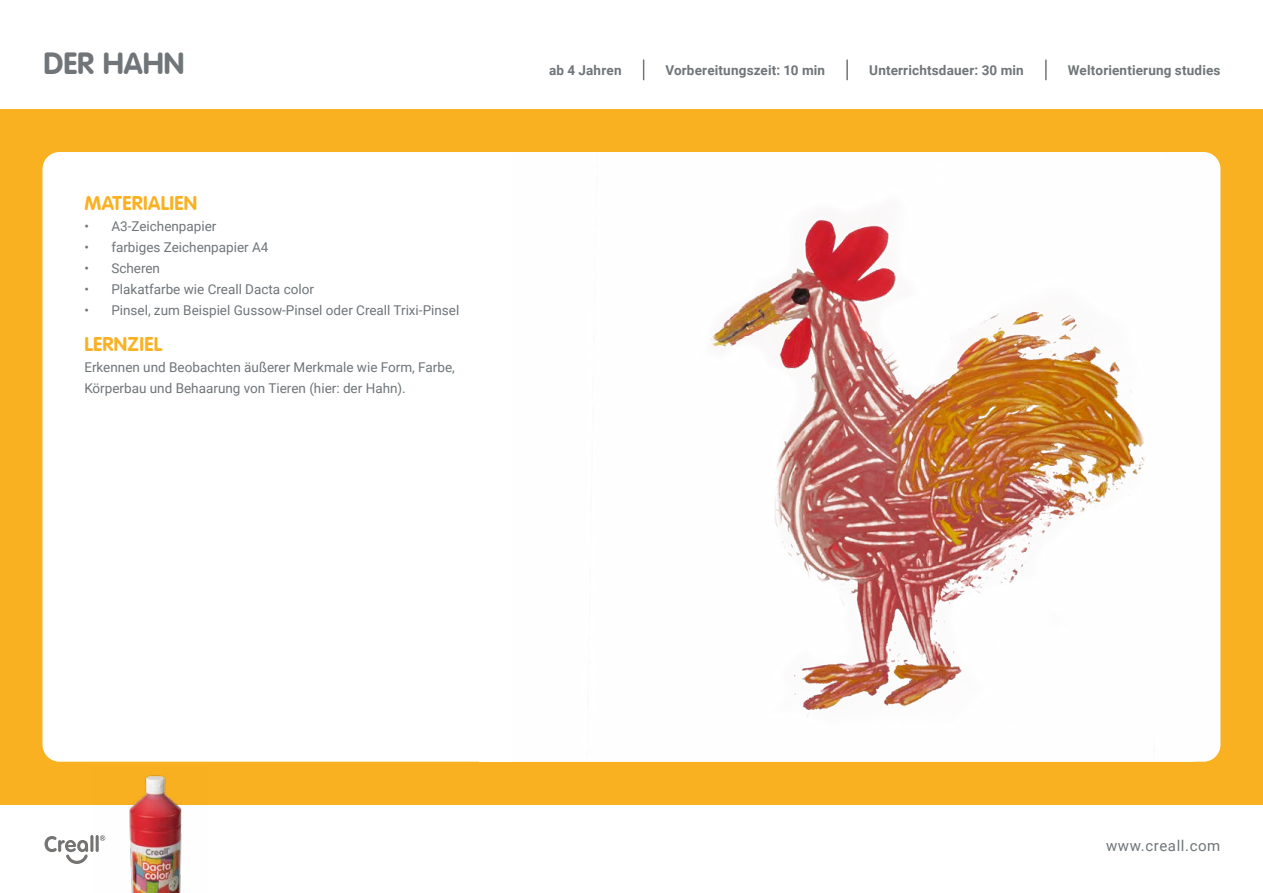
<style>
.page{position:relative;width:1263px;height:893px;background:#fff}
.page>*{position:absolute;margin:0;border:0;box-sizing:border-box;transform-origin:0 0}
.t1{font:700 30px "VAG Rounded";color:#6f7578}
.t2{font:700 19.5px "VAG Rounded";letter-spacing:.02em;color:#f9b122}
.t3{font:15px "Roboto";letter-spacing:.04em;color:#6f7578}
.t4{font:13.5px/21px "Roboto";color:#6e7578}
.t5{font:700 13.5px "Roboto";letter-spacing:.01em;color:#6f7578}
</style>
<div class="page">
<div style="left:0;top:109px;width:1263px;height:695px;background:#f9b122"></div>
<div style="left:43px;top:152px;width:1166px;height:610px;background:#fff;border-radius:17px"></div>
<img style="left:513px;top:152px;width:707px;height:610px">
<img style="left:92px;top:775px;width:116px;height:118px">
<svg style="left:100px;top:835px;width:5px;height:6px"></svg>
<hr style="left:96px;top:835px;width:3px;height:17px;background:#767472;border-radius:2px">
<hr style="left:90px;top:835px;width:3px;height:17px;background:#767472;border-radius:2px">
<svg style="left:45px;top:836px;width:43px;height:28px"></svg>
<svg style="left:643px;top:60px;width:1px;height:20px"></svg>
<hr style="left:846px;top:60px;width:2px;height:20px;background:#6f7578">
<hr style="left:1045px;top:60px;width:2px;height:20px;background:#6f7578">
<h1 class="t1" style="left:43px;top:50px;width:143px">DER HAHN</h1>
<h2 class="t2" style="left:84px;top:194px;width:114px">MATERIALIEN</h2>
<p class="t4" style="left:84px;top:215px;width:134px">• A3-Zeichenpapier</p>
<p class="t4" style="left:84px;top:236px;width:186px">• farbiges Zeichenpapier A4</p>
<p class="t4" style="left:84px;top:257px;width:77px">• Scheren</p>
<p class="t4" style="left:84px;top:278px;width:231px">• Plakatfarbe wie Creall Dacta color</p>
<p class="t4" style="left:84px;top:299px;width:376px">• Pinsel, zum Beispiel Gussow-Pinsel oder Creall Trixi-Pinsel</p>
<h2 class="t2" style="left:84px;top:335px;width:79px">LERNZIEL</h2>
<p class="t4" style="left:84px;top:356px;width:372px">Erkennen und Beobachten äußerer Merkmale wie Form, Farbe,<br>Körperbau und Behaarung von Tieren (hier: der Hahn).</p>
<p class="t5" style="left:549px;top:61px;width:74px">ab 4 Jahren</p>
<p class="t5" style="left:666px;top:61px;width:161px">Vorbereitungszeit: 10 min</p>
<p class="t5" style="left:869px;top:61px;width:156px">Unterrichtsdauer: 30 min</p>
<p class="t5" style="left:1068px;top:61px;width:154px">Weltorientierung studies</p>
<p class="t3" style="left:1106px;top:836px;width:116px">www.creall.com</p>
</div>
